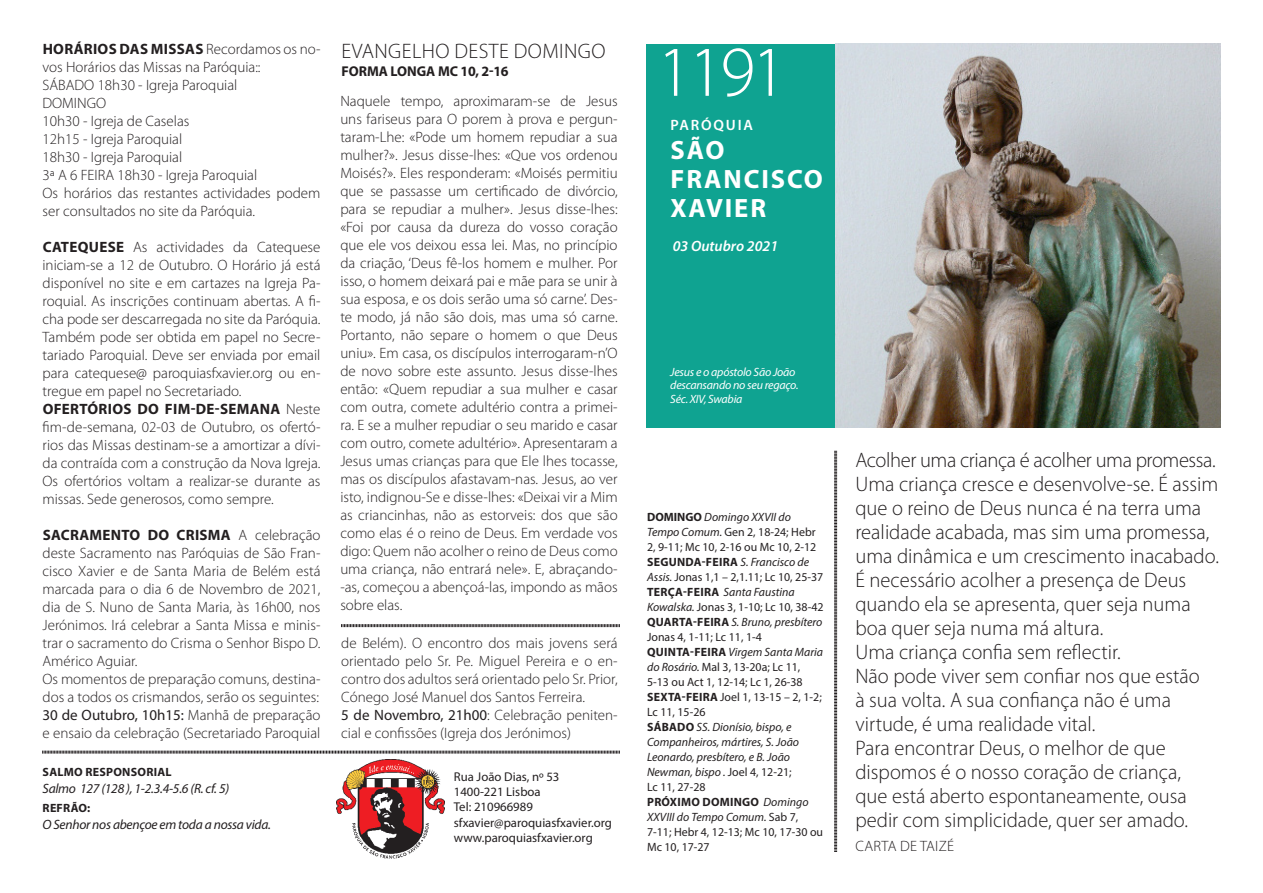
<style>
.page{position:relative;width:1263px;height:893px;background:#fff}
.page>*{position:absolute;margin:0;border:0;box-sizing:border-box;transform-origin:0 0}
.t1{font:300 72px "Myriad Pro";color:#fff}
.t2{font:700 26.55px "Myriad Pro";letter-spacing:.07em;color:#fff}
.t3{font:300 21px/24px "Myriad Pro";color:#231f20}
.t4{font:300 21px "Myriad Pro";letter-spacing:.02em;color:#231f20}
.t5{font:300 15px/18px "Myriad Pro";color:#231f20;text-align:justify}
.t6{font:italic 600 15px "Myriad Pro";color:#fff}
.t7{font:300 15px "Myriad Pro";letter-spacing:.02em;color:#231f20}
.t8{font:600 15px "Myriad Pro";letter-spacing:.12em;color:#fff}
.t9{font:700 14.25px "Myriad Pro";color:#231f20}
.t10{font:italic 13.5px "Myriad Pro";letter-spacing:-.02em;color:#231f20}
.t11{font:12.75px "Myriad Pro";color:#231f20}
.t12{font:12px/15px "Myriad Pro";color:#231f20}
.t13{font:italic 12px/15px "Myriad Pro";color:#231f20}
.t14{font:italic 12px/13.5px "Myriad Pro";letter-spacing:-.02em;color:#fff}
.t15{font:700 12px "Myriad Pro";letter-spacing:.02em;color:#231f20}
.s1{font-weight:700}
.s2{font-weight:400}
.s3{font-style:italic}
.s4{font-weight:700;font-style:normal}
.s5{font-style:normal}
</style>
<div class="page">
<svg style="left:42px;top:750px;width:578px;height:4px;background:#908e8e"></svg>
<svg style="left:341px;top:624px;width:279px;height:3px"></svg>
<img style="left:337px;top:759px;width:107px;height:100px">
<div style="left:646px;top:44px;width:574px;height:383px;background:#0fa391"></div>
<img style="left:836px;top:44px;width:384px;height:383px">
<svg style="left:834px;top:451px;width:4px;height:401px;background:#908e8e"></svg>
<p class="t5" style="left:43px;top:40px;width:279px"><span class="s1">HORÁRIOS DAS MISSAS</span> Recordamos os no&shy;vos Horários das Missas na Paróquia::</p>
<p class="t5" style="left:43px;top:76px;width:196px">SÁBADO 18h30 - Igreja Paroquial</p>
<p class="t5" style="left:43px;top:94px;width:65px">DOMINGO</p>
<p class="t5" style="left:43px;top:112px;width:148px">10h30 - Igreja de Caselas</p>
<p class="t5" style="left:43px;top:130px;width:141px">12h15 - Igreja Paroquial</p>
<p class="t5" style="left:43px;top:148px;width:141px">18h30 - Igreja Paroquial</p>
<p class="t5" style="left:43px;top:166px;width:216px">3ª A 6 FEIRA 18h30 - Igreja Paroquial</p>
<p class="t5" style="left:43px;top:184px;width:279px">Os horários das restantes actividades podem ser consultados no site da Paróquia.</p>
<p class="t5" style="left:43px;top:238px;width:279px"><span class="s1">CATEQUESE</span> As actividades da Catequese iniciam-se a 12 de Outubro. O Horário já está disponível no site e em cartazes na Igreja Pa&shy;roquial. As inscrições continuam abertas. A fi&shy;cha pode ser descarregada no site da Paróquia.<br>Também pode ser obtida em papel no Secre&shy;tariado Paroquial. Deve ser enviada por email para catequese@ paroquiasfxavier.org ou en&shy;tregue em papel no Secretariado.</p>
<p class="t5" style="left:43px;top:400px;width:279px"><span class="s1">OFERTÓRIOS DO FIM-DE-SEMANA</span> Neste fim-de-semana, 02-03 de Outubro, os ofertó&shy;rios das Missas destinam-se a amortizar a dívi&shy;da contraída com a construção da Nova Igreja.<br>Os ofertórios voltam a realizar-se durante as missas. Sede generosos, como sempre.</p>
<p class="t5" style="left:43px;top:526px;width:279px"><span class="s1">SACRAMENTO DO CRISMA</span> A celebração deste Sacramento nas Paróquias de São Fran&shy;cisco Xavier e de Santa Maria de Belém está marcada para o dia 6 de Novembro de 2021, dia de S. Nuno de Santa Maria, às 16h00, nos Jerónimos. Irá celebrar a Santa Missa e minis&shy;trar o sacramento do Crisma o Senhor Bispo D.<br>Américo Aguiar.</p>
<p class="t5" style="left:43px;top:670px;width:279px">Os momentos de preparação comuns, destina&shy;dos a todos os crismandos, serão os seguintes:</p>
<p class="t5" style="left:43px;top:706px;width:279px"><span class="s2">30 de Outubro, 10h15:</span> Manhã de preparação e ensaio da celebração (Secretariado Paroquial</p>
<p class="t15" style="left:43px;top:764px;width:130px">SALMO RESPONSORIAL</p>
<p class="t10" style="left:43px;top:780px;width:188px">Salmo 127 (128 ), 1-2.3.4-5.6 (R. cf. 5)</p>
<p class="t15" style="left:43px;top:800px;width:49px">REFRÃO:</p>
<p class="t10" style="left:43px;top:816px;width:230px">O Senhor nos abençoe em toda a nossa vida.</p>
<p class="t4" style="left:341px;top:40px;width:266px">EVANGELHO DESTE DOMINGO</p>
<p class="t9" style="left:341px;top:62px;width:169px">FORMA LONGA MC 10, 2-16</p>
<p class="t5" style="left:340px;top:92px;width:279px">Naquele tempo, aproximaram-se de Jesus uns fariseus para O porem à prova e pergun&shy;taram-Lhe: «Pode um homem repudiar a sua mulher?». Jesus disse-lhes: «Que vos ordenou Moisés?». Eles responderam: «Moisés permitiu que se passasse um certificado de divórcio, para se repudiar a mulher». Jesus disse-lhes: «Foi por causa da dureza do vosso coração que ele vos deixou essa lei. Mas, no princípio da criação, ‘Deus fê-los homem e mulher. Por isso, o homem deixará pai e mãe para se unir à sua esposa, e os dois serão uma só carne’. Des&shy;te modo, já não são dois, mas uma só carne.<br>Portanto, não separe o homem o que Deus uniu». Em casa, os discípulos interrogaram-n’O de novo sobre este assunto. Jesus disse-lhes então: «Quem repudiar a sua mulher e casar com outra, comete adultério contra a primei&shy;ra. E se a mulher repudiar o seu marido e casar com outro, comete adultério». Apresentaram a Jesus umas crianças para que Ele lhes tocasse, mas os discípulos afastavam-nas. Jesus, ao ver isto, indignou-Se e disse-lhes: «Deixai vir a Mim as criancinhas, não as estorveis: dos que são como elas é o reino de Deus. Em verdade vos digo: Quem não acolher o reino de Deus como uma criança, não entrará nele». E, abraçando--as, começou a abençoá-las, impondo as mãos sobre elas.</p>
<p class="t5" style="left:341px;top:634px;width:278px">de Belém). O encontro dos mais jovens será orientado pelo Sr. Pe. Miguel Pereira e o en&shy;contro dos adultos será orientado pelo Sr. Prior, Cónego José Manuel dos Santos Ferreira.</p>
<p class="t5" style="left:341px;top:706px;width:278px"><span class="s2">5 de Novembro, 21h00</span>: Celebração peniten&shy;cial e confissões (Igreja dos Jerónimos)</p>
<p class="t11" style="left:454px;top:769px;width:107px">Rua João Dias, nº 53</p>
<p class="t11" style="left:454px;top:784px;width:88px">1400-221 Lisboa</p>
<p class="t11" style="left:454px;top:799px;width:81px">Tel: 210966989</p>
<p class="t11" style="left:454px;top:814px;width:160px">sfxavier@paroquiasfxavier.org</p>
<p class="t11" style="left:454px;top:830px;width:140px">www.paroquiasfxavier.org</p>
<p class="t1" style="left:657px;top:32px;width:131px">1191</p>
<p class="t8" style="left:670px;top:115px;width:84px">PARÓQUIA</p>
<p class="t2" style="left:670px;top:133px;width:55px">SÃO</p>
<p class="t2" style="left:670px;top:162px;width:154px">FRANCISCO</p>
<p class="t2" style="left:670px;top:191px;width:97px">XAVIER</p>
<p class="t6" style="left:673px;top:237px;width:107px">03 Outubro 2021</p>
<p class="t14" style="left:670px;top:365px;width:130px">Jesus e o apóstolo São João descansando no seu regaço.</p>
<p class="t14" style="left:670px;top:392px;width:74px">Séc. XIV, Swabia</p>
<p class="t12" style="left:647px;top:509px;width:171px"><span class="s1">DOMINGO</span> <span class="s3">Domingo XXVII do<br>Tempo Comum.</span> Gen 2, 18-24; Hebr<br>2, 9-11; Mc 10, 2-16 ou Mc 10, 2-12</p>
<p class="t12" style="left:647px;top:554px;width:178px"><span class="s1">SEGUNDA-FEIRA</span> <span class="s3">S. Francisco de<br>Assis.</span> Jonas 1,1 – 2,1.11; Lc 10, 25-37</p>
<p class="t13" style="left:647px;top:584px;width:178px"><span class="s4">TERÇA-FEIRA</span> Santa Faustina<br>Kowalska. <span class="s5">Jonas 3, 1-10; Lc 10, 38-42</span></p>
<p class="t13" style="left:647px;top:614px;width:177px"><span class="s4">QUARTA-FEIRA</span> S. Bruno, presbítero</p>
<p class="t12" style="left:647px;top:629px;width:116px">Jonas 4, 1-11; Lc 11, 1-4</p>
<p class="t12" style="left:647px;top:644px;width:177px"><span class="s1">QUINTA-FEIRA</span> <span class="s3">Virgem Santa Maria do Rosário.</span> Mal 3, 13-20a; Lc 11,<br>5-13 ou Act 1, 12-14; Lc 1, 26-38</p>
<p class="t12" style="left:647px;top:689px;width:176px"><span class="s1">SEXTA-FEIRA</span> Joel 1, 13-15 – 2, 1-2;</p>
<p class="t12" style="left:647px;top:704px;width:60px">Lc 11, 15-26</p>
<p class="t13" style="left:647px;top:719px;width:153px"><span class="s4">SÁBADO</span> SS. Dionísio, bispo, e<br>Companheiros, mártires, S. João<br>Leonardo, presbítero, e B. João<br>Newman, bispo . <span class="s5">Joel 4, 12-21;</span></p>
<p class="t12" style="left:647px;top:779px;width:60px">Lc 11, 27-28</p>
<p class="t12" style="left:647px;top:794px;width:178px"><span class="s1">PRÓXIMO DOMINGO</span> <span class="s3">Domingo<br>XXVIII do Tempo Comum.</span> Sab 7,<br>7-11; Hebr 4, 12-13; Mc 10, 17-30 ou<br>Mc 10, 17-27</p>
<p class="t3" style="left:855px;top:448px;width:365px">Acolher uma criança é acolher uma promessa.<br>Uma criança cresce e desenvolve-se. É assim que o reino de Deus nunca é na terra uma realidade acabada, mas sim uma promessa, uma dinâmica e um crescimento inacabado.</p>
<p class="t3" style="left:855px;top:568px;width:337px">É necessário acolher a presença de Deus quando ela se apresenta, quer seja numa boa quer seja numa má altura.</p>
<p class="t3" style="left:855px;top:640px;width:267px">Uma criança confia sem reflectir.</p>
<p class="t3" style="left:855px;top:664px;width:346px">Não pode viver sem confiar nos que estão à sua volta. A sua confiança não é uma virtude, é uma realidade vital.</p>
<p class="t3" style="left:855px;top:736px;width:327px">Para encontrar Deus, o melhor de que dispomos é o nosso coração de criança,</p>
<p class="t3" style="left:855px;top:784px;width:334px">que está aberto espontaneamente, ousa pedir com simplicidade, quer ser amado.</p>
<p class="t7" style="left:856px;top:837px;width:100px">CARTA DE TAIZÉ</p>
</div>
